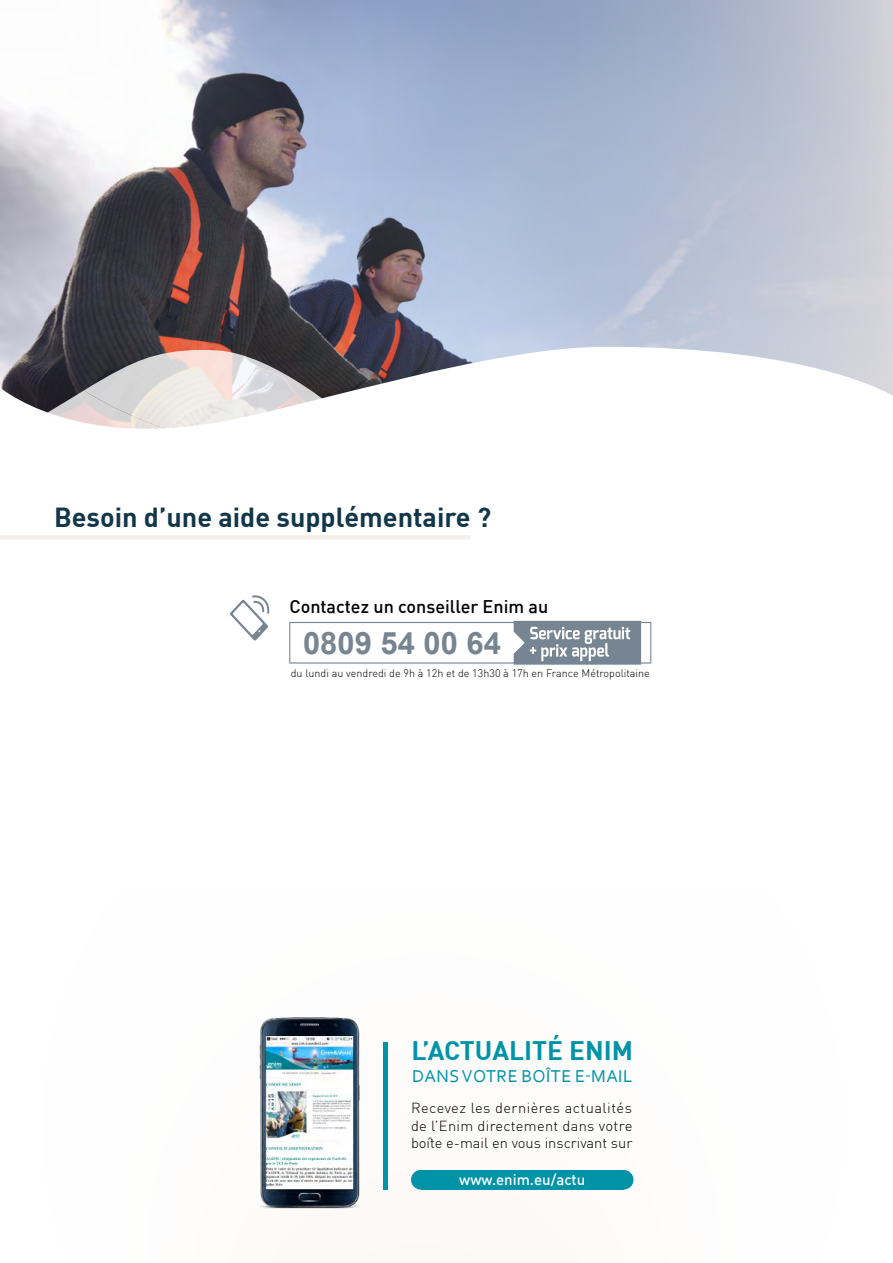
<style>
.page{position:relative;width:893px;height:1263px;background:#fff}
.page>*{position:absolute;margin:0;border:0;box-sizing:border-box;transform-origin:0 0}
.t1{font:700 30.9px "Arial";color:#778592}
.t2{font:700 27px "DIN";color:#12374a}
.t3{font:700 26.25px "DIN";color:#0093a8}
.t4{font:500 18px "DIN";color:#000}
.t5{font:18px "Corbel";letter-spacing:.025em;color:#0093a8}
.t6{font:500 15px "DIN";color:#fff}
.t7{font:300 14.25px/17.9px "DIN";color:#000;text-align:justify}
.t8{font:300 10.8px "DIN";color:#000}
.s1{font-size:14.55px}
</style>
<div class="page">
<svg style="left:289px;top:621px;width:362px;height:44px"></svg>
<svg style="left:230px;top:595px;width:40px;height:46px"></svg>
<img style="left:0;top:0;width:257px;height:347px">
<svg style="left:257px;top:0;width:636px;height:347px;background:#a9b3c9"></svg>
<svg style="left:0;top:347px;width:893px;height:82px"></svg>
<div style="left:421px;top:1170px;width:203px;height:19px;background:#0093a8"></div>
<div style="left:411px;top:1170px;width:20px;height:19px;background:#0093a8;border-radius:50%"></div>
<div style="left:614px;top:1170px;width:19px;height:19px;background:#0093a8;border-radius:50%"></div>
<div style="left:383px;top:1042px;width:5px;height:147px;background:#0093a8"></div>
<img style="left:259px;top:1017px;width:101px;height:192px">
<div style="left:0;top:535px;width:470px;height:5px;background:#f7eee7"></div>
<h2 class="t2" style="left:54px;top:499px;width:439px">Besoin d’une aide supplémentaire ?</h2>
<p class="t4" style="left:289px;top:595px;width:260px">Contactez un conseiller Enim au</p>
<h1 class="t1" style="left:303px;top:621px;width:199px">0809 54 00 64</h1>
<p class="t8" style="left:291px;top:666px;width:361px">du lundi au vendredi de 9h à 12h et de 13h30 à 17h en France Métropolitaine</p>
<h3 class="t3" style="left:411px;top:1034px;width:223px">L’ACTUALITÉ ENIM</h3>
<p class="t5" style="left:412px;top:1065px;width:222px">DANS VOTRE BOÎTE E-MAIL</p>
<p class="t7" style="left:411px;top:1098px;width:223px">Recevez les dernières actualités de l’Enim directement dans <span class="s1">votre </span>boîte e-mail en vous inscrivant sur</p>
<p class="t6" style="left:459px;top:1170px;width:127px">www.enim.eu/actu</p>
</div>
